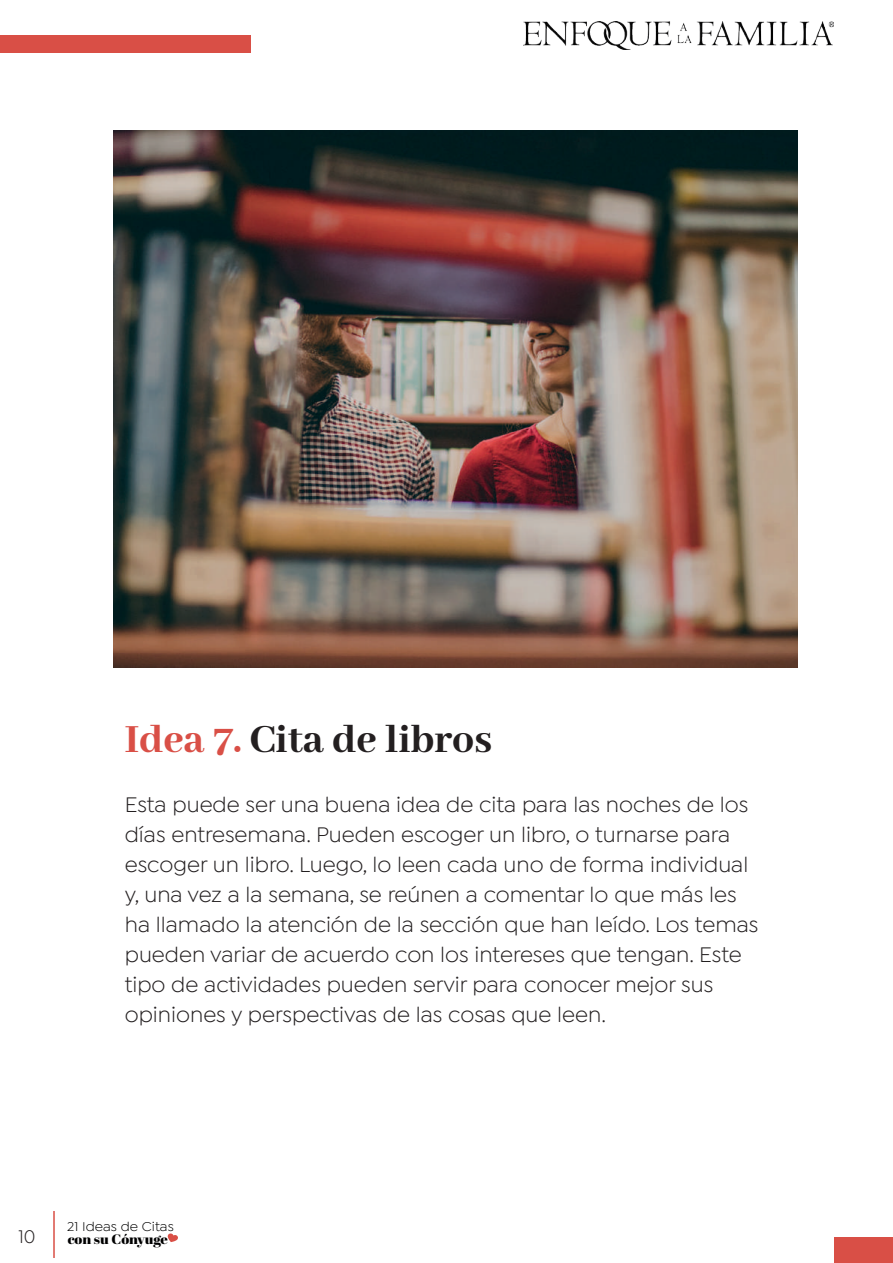
<style>
.page{position:relative;width:893px;height:1263px;background:#fff}
.page>*{position:absolute;margin:0;border:0;box-sizing:border-box;transform-origin:0 0}
.t1{font:800 43.5px "Abhaya Libre";color:#231f20}
.t2{font:22.5px/30px "Isidora Sans";color:#231f20}
.t3{font:19.5px "Isidora Sans";color:#231f20}
.t4{font:13.65px "Isidora Sans";color:#000001;scale:1.06 1}
.t5{font:13.65px "Abril Fatface";color:#000001;scale:1.06 1}
.s1{color:#d94f46}
</style>
<div class="page">
<img style="left:523px;top:22px;width:311px;height:28px">
<hr style="left:53px;top:1211px;width:2px;height:47px;background:#d94f46">
<svg style="left:168px;top:1233px;width:10px;height:9px"></svg>
<div style="left:0;top:36px;width:251px;height:17px;background:#d94f46"></div>
<div style="left:835px;top:1238px;width:58px;height:25px;background:#d94f46"></div>
<img style="left:114px;top:130px;width:683px;height:537px">
<h1 class="t1" style="left:125px;top:715px;width:369px"><span class="s1">Idea 7.</span> Cita de libros</h1>
<p class="t2" style="left:125px;top:789px;width:635px">Esta puede ser una buena idea de cita para las noches de los días entresemana. Pueden escoger un libro, o turnarse para escoger un libro. Luego, lo leen cada uno de forma individual y, una vez a la semana, se reúnen a comentar lo que más les ha llamado la atención de la sección que han leído. Los temas pueden variar de acuerdo con los intereses que tengan. Este tipo de actividades pueden servir para conocer mejor sus opiniones y perspectivas de las cosas que leen.</p>
<p class="t4" style="left:67px;top:1219px;width:102px">21 Ideas de Citas</p>
<p class="t3" style="left:18px;top:1225px;width:19px">10</p>
<p class="t5" style="left:68px;top:1229px;width:96px">con su Cónyuge</p>
</div>
